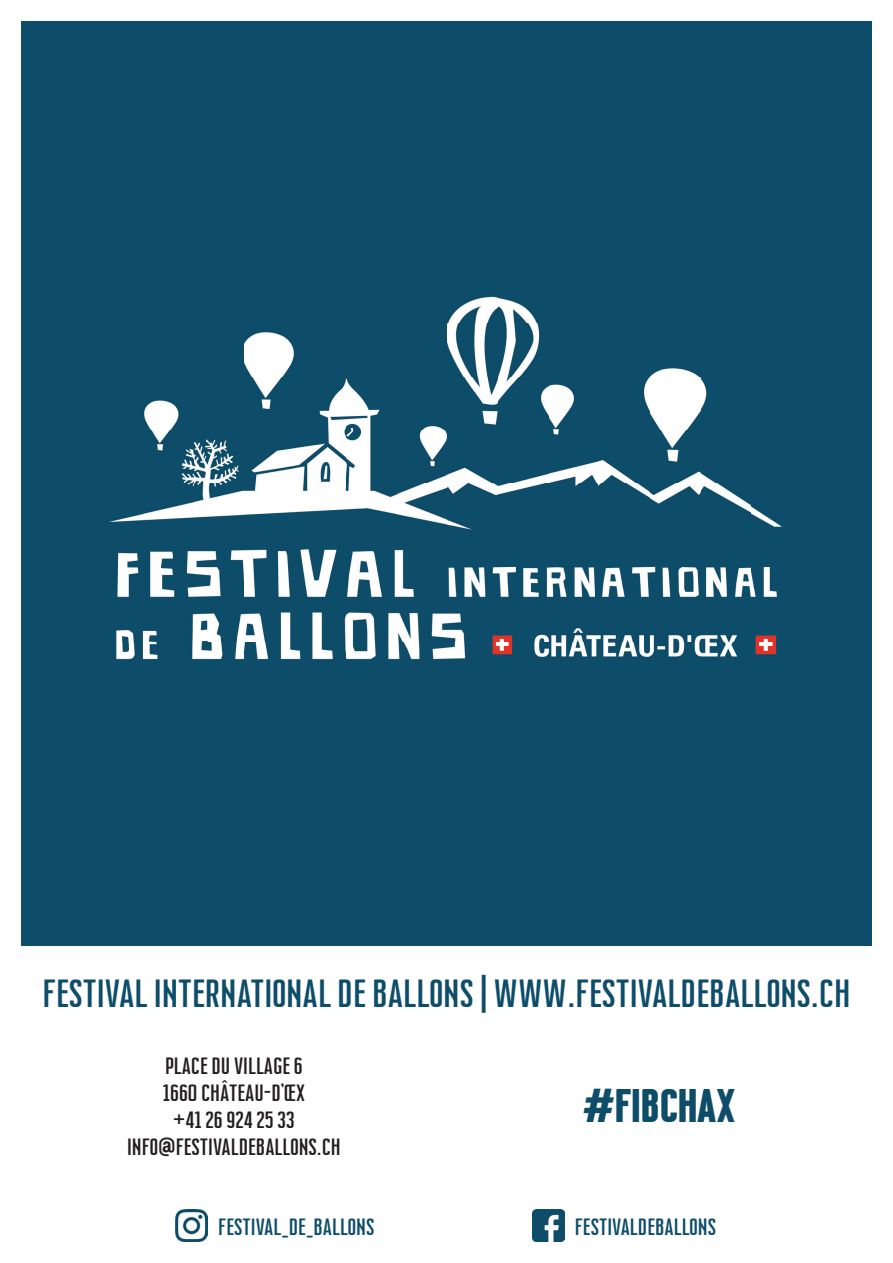
<style>
.page{position:relative;width:893px;height:1263px;background:#fff}
.page>*{position:absolute;margin:0;border:0;box-sizing:border-box;transform-origin:0 0}
.t1{font:700 42.75px "Cooperative";color:#0e4d69;scale:1.05 1}
.t2{font:35.7px "Cooperative";color:#0e4d69;scale:1.05 1}
.t3{font:21.3px/27px "Cooperative";color:#231f20;text-align:center;scale:1.05 1}
.t4{font:21.3px "Cooperative";color:#0e4d69;scale:1.05 1}
</style>
<div class="page">
<div style="left:21px;top:21px;width:851px;height:925px;background:#0e4d69"></div>
<img style="left:109px;top:296px;width:673px;height:364px">
<img style="left:176px;top:1210px;width:32px;height:32px">
<img style="left:532px;top:1210px;width:32px;height:32px">
<h2 class="t2" style="left:43px;top:969px;width:771px">FESTIVAL INTERNATIONAL DE BALLONS | WWW.FESTIVALDEBALLONS.CH</h2>
<p class="t3" style="left:127px;top:1052px;width:205px">PLACE DU VILLAGE 6<br>1660 CHÂTEAU-D’ŒX<br>+41 26 924 25 33<br>INFO@FESTIVALDEBALLONS.CH</p>
<h1 class="t1" style="left:583px;top:1082px;width:147px">#FIBCHAX</h1>
<p class="t4" style="left:218px;top:1212px;width:150px">FESTIVAL_DE_BALLONS</p>
<p class="t4" style="left:575px;top:1212px;width:136px">FESTIVALDEBALLONS</p>
</div>
